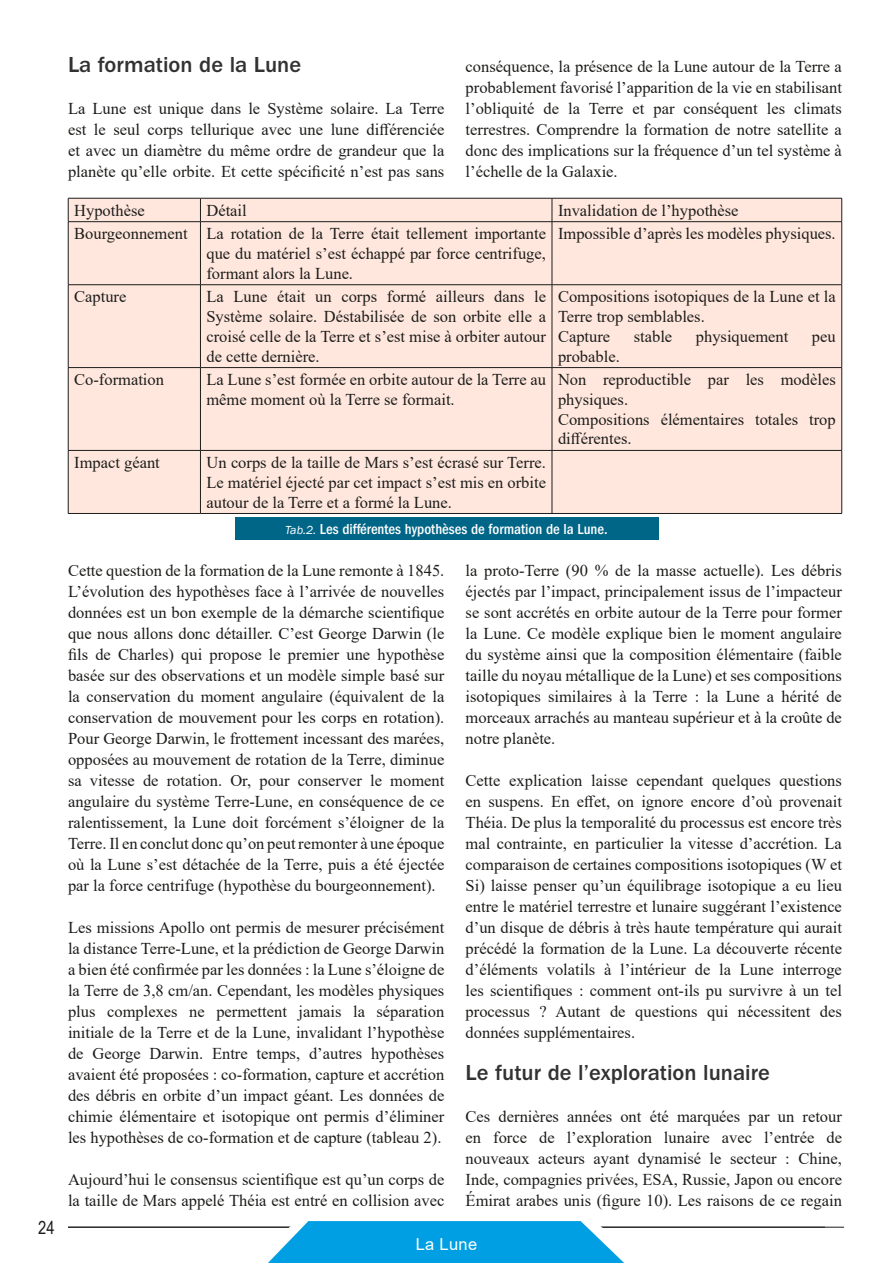
<style>
.page{position:relative;width:893px;height:1263px;background:#fff}
.page>*{position:absolute;margin:0;border:0;box-sizing:border-box;transform-origin:0 0}
.t1{font:500 22.5px "ITC Franklin Gothic Std";color:#323232}
.t2{font:18px "Arial Narrow";color:#1d1d1b}
.t3{font:16.5px/21px "Times New Roman";color:#1d1d1b;text-align:justify}
.t4{font:16.5px "Arial";letter-spacing:.02em;color:#fff}
.t5{font:500 condensed 15px "ITC Franklin Gothic Std";color:#fff}
.s1{font-family:"Franklin Gothic";font-weight:400;font-style:italic;font-stretch:normal;font-size:12px}
</style>
<div class="page">
<hr style="left:68px;top:1227px;width:776px;height:1px;background:#1d1d1b">
<svg style="left:238px;top:1221px;width:419px;height:42px"></svg>
<div style="left:235px;top:518px;width:423px;height:22px;background:#068"></div>
<div style="left:69px;top:199px;width:772px;height:314px;background:#ffe7dd"></div>
<hr style="left:68px;top:198px;width:132px;height:1px;background:#1d1d1b">
<svg style="left:68px;top:198px;width:1px;height:23px"></svg>
<hr style="left:200px;top:198px;width:352px;height:1px;background:#1d1d1b">
<svg style="left:200px;top:198px;width:1px;height:23px"></svg>
<hr style="left:552px;top:198px;width:290px;height:1px;background:#1d1d1b">
<svg style="left:552px;top:198px;width:1px;height:23px"></svg>
<svg style="left:841px;top:198px;width:1px;height:23px"></svg>
<hr style="left:68px;top:221px;width:132px;height:1px;background:#1d1d1b">
<hr style="left:68px;top:222px;width:1px;height:63px;background:#1d1d1b">
<hr style="left:200px;top:221px;width:352px;height:1px;background:#1d1d1b">
<hr style="left:200px;top:222px;width:1px;height:63px;background:#1d1d1b">
<hr style="left:552px;top:221px;width:290px;height:1px;background:#1d1d1b">
<hr style="left:552px;top:222px;width:1px;height:63px;background:#1d1d1b">
<hr style="left:841px;top:222px;width:1px;height:63px;background:#1d1d1b">
<hr style="left:68px;top:284px;width:132px;height:1px;background:#1d1d1b">
<hr style="left:68px;top:285px;width:1px;height:82px;background:#1d1d1b">
<hr style="left:200px;top:284px;width:352px;height:1px;background:#1d1d1b">
<hr style="left:200px;top:285px;width:1px;height:82px;background:#1d1d1b">
<hr style="left:552px;top:284px;width:290px;height:1px;background:#1d1d1b">
<hr style="left:552px;top:285px;width:1px;height:82px;background:#1d1d1b">
<hr style="left:841px;top:285px;width:1px;height:82px;background:#1d1d1b">
<hr style="left:68px;top:367px;width:132px;height:1px;background:#1d1d1b">
<hr style="left:68px;top:368px;width:1px;height:82px;background:#1d1d1b">
<hr style="left:200px;top:367px;width:352px;height:1px;background:#1d1d1b">
<hr style="left:200px;top:368px;width:1px;height:82px;background:#1d1d1b">
<hr style="left:552px;top:367px;width:290px;height:1px;background:#1d1d1b">
<hr style="left:552px;top:368px;width:1px;height:82px;background:#1d1d1b">
<hr style="left:841px;top:368px;width:1px;height:82px;background:#1d1d1b">
<hr style="left:68px;top:450px;width:132px;height:1px;background:#1d1d1b">
<hr style="left:68px;top:451px;width:1px;height:62px;background:#1d1d1b">
<hr style="left:200px;top:450px;width:352px;height:1px;background:#1d1d1b">
<hr style="left:200px;top:451px;width:1px;height:62px;background:#1d1d1b">
<hr style="left:552px;top:450px;width:290px;height:1px;background:#1d1d1b">
<hr style="left:552px;top:451px;width:1px;height:62px;background:#1d1d1b">
<hr style="left:841px;top:451px;width:1px;height:62px;background:#1d1d1b">
<hr style="left:68px;top:513px;width:132px;height:1px;background:#1d1d1b">
<hr style="left:200px;top:513px;width:352px;height:1px;background:#1d1d1b">
<hr style="left:552px;top:513px;width:290px;height:1px;background:#1d1d1b">
<p class="t2" style="left:38px;top:1214px;width:18px">24</p>
<h1 class="t1" style="left:68px;top:52px;width:235px">La formation de la Lune</h1>
<p class="t3" style="left:68px;top:97px;width:378px">La Lune est unique dans le Système solaire. La Terre est le seul corps tellurique avec une lune différenciée et avec un diamètre du même ordre de grandeur que la planète qu’elle orbite. Et cette spécificité n’est pas sans</p>
<p class="t3" style="left:466px;top:55px;width:378px">conséquence, la présence de la Lune autour de la Terre a probablement favorisé l’apparition de la vie en stabilisant l’obliquité de la Terre et par conséquent les climats terrestres. Comprendre la formation de notre satellite a donc des implications sur la fréquence d’un tel système à l’échelle de la Galaxie.</p>
<p class="t3" style="left:74px;top:199px;width:72px">Hypothèse</p>
<p class="t3" style="left:206px;top:199px;width:42px">Détail</p>
<p class="t3" style="left:558px;top:199px;width:182px">Invalidation de l’hypothèse</p>
<p class="t3" style="left:206px;top:223px;width:341px;line-height:19.8px;text-indent:-132px">Bourgeonnement La rotation de la Terre était tellement importante que du matériel s’est échappé par force centrifuge, formant alors la Lune.</p>
<p class="t3" style="left:558px;top:223px;width:279px">Impossible d’après les modèles physiques.</p>
<p class="t3" style="left:74px;top:286px;width:54px">Capture</p>
<p class="t3" style="left:206px;top:286px;width:341px;line-height:19.8px">La Lune était un corps formé ailleurs dans le Système solaire. Déstabilisée de son orbite elle a croisé celle de la Terre et s’est mise à orbiter autour de cette dernière.</p>
<p class="t3" style="left:558px;top:286px;width:279px;line-height:19.8px;text-align:left">Compositions isotopiques de la Lune et la<br>Terre trop semblables.<br>Capture</p>
<p class="t3" style="left:634px;top:325px;width:40px">stable</p>
<p class="t3" style="left:696px;top:325px;width:94px">physiquement</p>
<p class="t3" style="left:812px;top:325px;width:25px">peu</p>
<p class="t3" style="left:558px;top:345px;width:63px">probable.</p>
<p class="t3" style="left:74px;top:368px;width:91px">Co-formation</p>
<p class="t3" style="left:206px;top:369px;width:341px;line-height:19.8px">La Lune s’est formée en orbite autour de la Terre au même moment où la Terre se formait.</p>
<p class="t3" style="left:558px;top:369px;width:279px;line-height:19.8px;text-align:left">Non reproductible par les modèles physiques.<br>Compositions élémentaires totales trop différentes.</p>
<p class="t3" style="left:74px;top:451px;width:87px">Impact géant</p>
<p class="t3" style="left:206px;top:452px;width:341px;line-height:19.8px">Un corps de la taille de Mars s’est écrasé sur Terre.<br>Le matériel éjecté par cet impact s’est mis en orbite autour de la Terre et a formé la Lune.</p>
<p class="t5" style="left:285px;top:521px;width:324px"><span class="s1">Tab.2.</span> Les différentes hypothèses de formation de la Lune.</p>
<p class="t3" style="left:68px;top:559px;width:378px">Cette question de la formation de la Lune remonte à 1845.<br>L’évolution des hypothèses face à l’arrivée de nouvelles données est un bon exemple de la démarche scientifique que nous allons donc détailler. C’est George Darwin (le fils de Charles) qui propose le premier une hypothèse basée sur des observations et un modèle simple basé sur la conservation du moment angulaire (équivalent de la conservation de mouvement pour les corps en rotation).<br>Pour George Darwin, le frottement incessant des marées, opposées au mouvement de rotation de la Terre, diminue sa vitesse de rotation. Or, pour conserver le moment angulaire du système Terre-Lune, en conséquence de ce ralentissement, la Lune doit forcément s’éloigner de la Terre. Il en conclut donc qu’on peut remonter à une époque où la Lune s’est détachée de la Terre, puis a été éjectée par la force centrifuge (hypothèse du bourgeonnement).</p>
<p class="t3" style="left:68px;top:917px;width:378px">Les missions Apollo ont permis de mesurer précisément la distance Terre-Lune, et la prédiction de George Darwin a bien été confirmée par les données : la Lune s’éloigne de la Terre de 3,8 cm/an. Cependant, les modèles physiques plus complexes ne permettent jamais la séparation initiale de la Terre et de la Lune, invalidant l’hypothèse de George Darwin. Entre temps, d’autres hypothèses avaient été proposées : co-formation, capture et accrétion des débris en orbite d’un impact géant. Les données de chimie élémentaire et isotopique ont permis d’éliminer les hypothèses de co-formation et de capture (tableau 2).</p>
<p class="t3" style="left:68px;top:1169px;width:378px">Aujourd’hui le consensus scientifique est qu’un corps de la taille de Mars appelé Théia est entré en collision avec</p>
<p class="t3" style="left:466px;top:560px;width:378px">la proto-Terre (90 % de la masse actuelle). Les débris éjectés par l’impact, principalement issus de l’impacteur se sont accrétés en orbite autour de la Terre pour former la Lune. Ce modèle explique bien le moment angulaire du système ainsi que la composition élémentaire (faible taille du noyau métallique de la Lune) et ses compositions isotopiques similaires à la Terre : la Lune a hérité de morceaux arrachés au manteau supérieur et à la croûte de notre planète.</p>
<p class="t3" style="left:466px;top:770px;width:378px">Cette explication laisse cependant quelques questions en suspens. En effet, on ignore encore d’où provenait Théia. De plus la temporalité du processus est encore très mal contrainte, en particulier la vitesse d’accrétion. La comparaison de certaines compositions isotopiques (W et Si) laisse penser qu’un équilibrage isotopique a eu lieu entre le matériel terrestre et lunaire suggérant l’existence d’un disque de débris à très haute température qui aurait précédé la formation de la Lune. La découverte récente d’éléments volatils à l’intérieur de la Lune interroge les scientifiques : comment ont-ils pu survivre à un tel processus ? Autant de questions qui nécessitent des données supplémentaires.</p>
<h1 class="t1" style="left:466px;top:1060px;width:306px">Le futur de l’exploration lunaire</h1>
<p class="t3" style="left:466px;top:1105px;width:378px">Ces dernières années ont été marquées par un retour en force de l’exploration lunaire avec l’entrée de nouveaux acteurs ayant dynamisé le secteur : Chine, Inde, compagnies privées, ESA, Russie, Japon ou encore Émirat arabes unis (figure 10). Les raisons de ce regain</p>
<p class="t4" style="left:416px;top:1233px;width:63px">La Lune</p>
</div>
